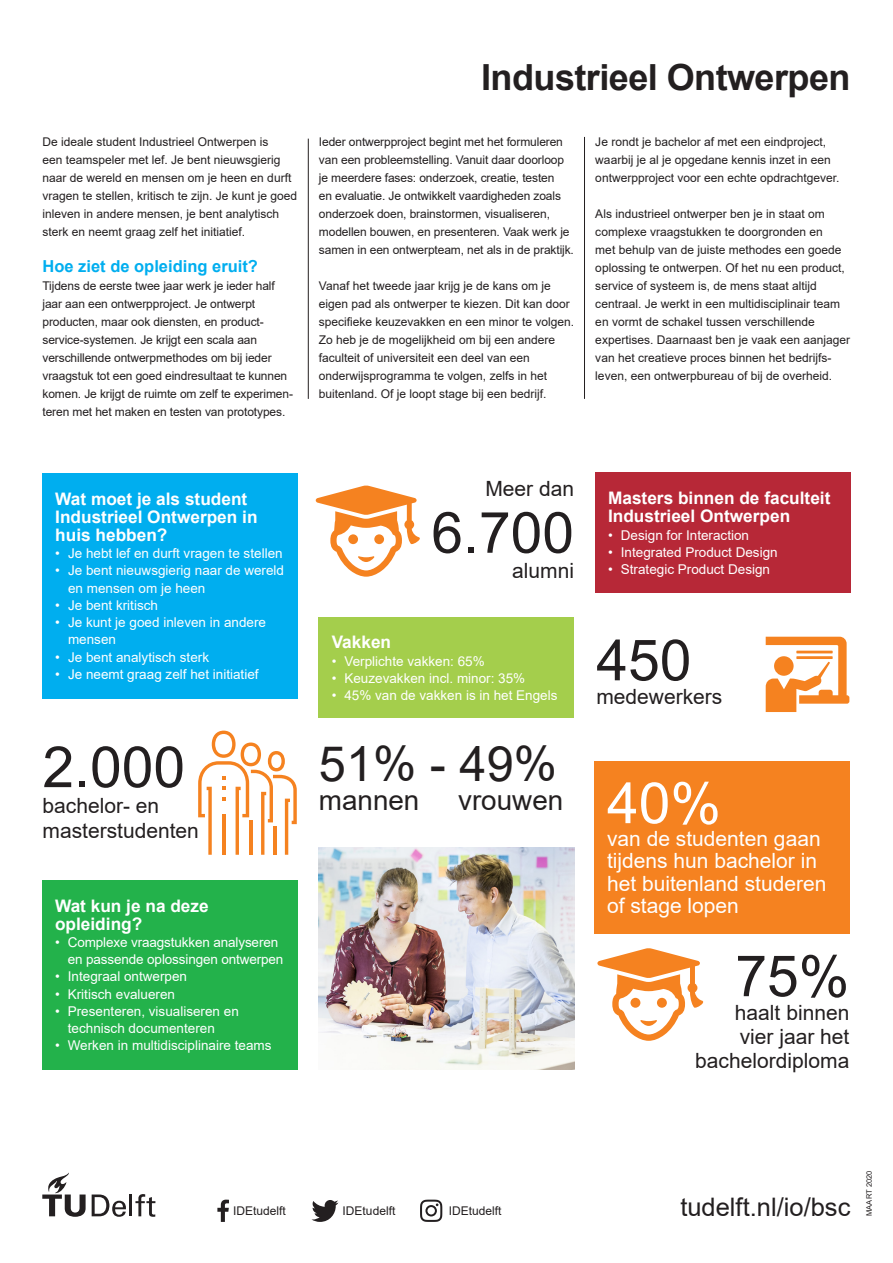
<style>
.page{position:relative;width:893px;height:1263px;background:#fff}
.page>*{position:absolute;margin:0;border:0;box-sizing:border-box;transform-origin:0 0}
.t1{font:57px "Arial";color:#231f20}
.t2{font:57px "Arial";color:#fff}
.t3{font:48.75px "Arial";color:#231f20}
.t4{font:700 36px "Arial";letter-spacing:-.015em;color:#231f20}
.t5{font:27.75px "Arial";color:#231f20}
.t6{font:25.5px "Arial";color:#231f20}
.t7{font:21px/25.5px "Arial";color:#231f20}
.t8{font:21px/22.5px "Arial";color:#fff}
.t9{font:700 17.25px/18px "Arial";color:#fff}
.Body{font:700 16.5px "Arial";color:#00aeef}
.t10{font:13.5px/17.2px "Arial";color:#fff}
.Body-2{font:12px/18px "Arial";color:#231f20}
.t11{font:7.5px "Arial";letter-spacing:.015em;color:#231f20}
</style>
<div class="page">
<hr style="left:129px;top:1194px;width:3px;height:22px;background:#231f20">
<svg style="left:42px;top:1173px;width:44px;height:44px"></svg>
<svg style="left:135px;top:1194px;width:20px;height:23px"></svg>
<svg style="left:92px;top:1194px;width:34px;height:23px"></svg>
<hr style="left:308px;top:139px;width:1px;height:260px;background:#231f20">
<hr style="left:584px;top:137px;width:1px;height:262px;background:#231f20">
<svg style="left:217px;top:1199px;width:12px;height:23px"></svg>
<svg style="left:420px;top:1199px;width:22px;height:23px"></svg>
<svg style="left:311px;top:1200px;width:27px;height:22px"></svg>
<div style="left:42px;top:880px;width:255px;height:189px;background:#23b24b"></div>
<div style="left:319px;top:617px;width:255px;height:101px;background:#a4ce4c"></div>
<div style="left:595px;top:473px;width:255px;height:120px;background:#b72837"></div>
<div style="left:594px;top:761px;width:255px;height:172px;background:#f58220"></div>
<div style="left:43px;top:473px;width:255px;height:225px;background:#00aeef"></div>
<svg style="left:198px;top:731px;width:99px;height:124px"></svg>
<svg style="left:766px;top:637px;width:83px;height:75px"></svg>
<svg style="left:316px;top:485px;width:104px;height:92px"></svg>
<svg style="left:597px;top:948px;width:107px;height:93px"></svg>
<img style="left:319px;top:847px;width:255px;height:222px">
<p class="Body-2" style="left:43px;top:132px;width:256px">De ideale student Industrieel Ontwerpen is<br>een teamspeler met lef. Je bent nieuwsgierig naar de wereld en mensen om je heen en durft vragen te stellen, kritisch te zijn. Je kunt je goed inleven in andere mensen, je bent analytisch sterk en neemt graag zelf het initiatief.</p>
<p class="Body" style="left:43px;top:254px;width:217px">Hoe ziet de opleiding eruit?</p>
<p class="Body-2" style="left:43px;top:276px;width:234px">Tijdens de eerste twee jaar werk je ieder half</p>
<p class="Body-2" style="left:43px;top:294px;width:252px">jaar aan een ontwerpproject. Je ontwerpt producten, maar ook diensten, en product&shy;service-systemen. Je krijgt een scala aan verschillende ontwerpmethodes om bij ieder vraagstuk tot een goed eindresultaat te kunnen komen. Je krijgt de ruimte om zelf te experimen&shy;teren met het maken en testen van prototypes.</p>
<p class="t4" style="left:481px;top:52px;width:371px">Industrieel Ontwerpen</p>
<p class="Body-2" style="left:319px;top:132px;width:257px">Ieder ontwerpproject begint met het formuleren van een probleemstelling. Vanuit daar doorloop je meerdere fases: onderzoek, creatie, testen<br>en evaluatie. Je ontwikkelt vaardigheden zoals onderzoek doen, brainstormen, visualiseren, modellen bouwen, en presenteren. Vaak werk je samen in een ontwerpteam, net als in de praktijk.</p>
<p class="Body-2" style="left:319px;top:276px;width:257px">Vanaf het tweede jaar krijg je de kans om je eigen pad als ontwerper te kiezen. Dit kan door specifieke keuzevakken en een minor te volgen.<br>Zo heb je de mogelijkheid om bij een andere faculteit of universiteit een deel van een</p>
<p class="Body-2" style="left:319px;top:366px;width:230px">onderwijsprogramma te volgen, zelfs in het buitenland. Of je loopt stage bij een bedrijf.</p>
<p class="Body-2" style="left:595px;top:132px;width:246px">Je rondt je bachelor af met een eindproject, waarbij je al je opgedane kennis inzet in een ontwerpproject voor een echte opdrachtgever.</p>
<p class="Body-2" style="left:595px;top:204px;width:256px">Als industrieel ontwerper ben je in staat om complexe vraagstukken te doorgronden en<br>met behulp van de juiste methodes een goede oplossing te ontwerpen. Of het nu een product, service of systeem is, de mens staat altijd centraal. Je werkt in een multidisciplinair team en vormt de schakel tussen verschillende expertises. Daarnaast ben je vaak een aanjager van het creatieve proces binnen het bedrijfs&shy;leven, een ontwerpbureau of bij de overheid.</p>
<p class="t9" style="left:55px;top:490px;width:204px">Wat moet je als student<br>Industrieel Ontwerpen in huis hebben?</p>
<p class="t10" style="left:55px;top:545px;width:229px">• Je hebt lef en durft vragen te stellen</p>
<p class="t10" style="left:68px;top:562px;width:218px;text-indent:-13px">• Je bent nieuwsgierig naar de wereld en mensen om je heen</p>
<p class="t10" style="left:55px;top:596px;width:104px">• Je bent kritisch</p>
<p class="t10" style="left:68px;top:614px;width:200px;text-indent:-13px">• Je kunt je goed inleven in andere mensen</p>
<p class="t10" style="left:55px;top:648px;width:155px">• Je bent analytisch sterk</p>
<p class="t10" style="left:55px;top:665px;width:205px">• Je neemt graag zelf het initiatief</p>
<p class="t1" style="left:43px;top:728px;width:144px">2.000</p>
<p class="t7" style="left:43px;top:792px;width:158px">bachelor- en masterstudenten</p>
<p class="t9" style="left:55px;top:897px;width:155px">Wat kun je na deze opleiding?</p>
<p class="t10" style="left:68px;top:933px;width:217px;text-indent:-13px">• Complexe vraagstukken analyseren en passende oplossingen ontwerpen</p>
<p class="t10" style="left:55px;top:968px;width:134px">• Integraal ontwerpen</p>
<p class="t10" style="left:55px;top:985px;width:122px">• Kritisch evalueren</p>
<p class="t10" style="left:68px;top:1002px;width:173px;text-indent:-13px">• Presenteren, visualiseren en technisch documenteren</p>
<p class="t10" style="left:55px;top:1037px;width:218px">• Werken in multidisciplinaire teams</p>
<p class="t7" style="left:485px;top:475px;width:90px">Meer dan</p>
<p class="t1" style="left:431px;top:493px;width:144px">6.700</p>
<p class="t7" style="left:512px;top:558px;width:63px">alumni</p>
<p class="t9" style="left:332px;top:633px;width:61px">Vakken</p>
<p class="t10" style="left:332px;top:652px;width:155px">• Verplichte vakken: 65%</p>
<p class="t10" style="left:332px;top:669px;width:195px">• Keuzevakken incl. minor: 35%</p>
<p class="t10" style="left:332px;top:687px;width:227px">• 45% van de vakken is in het Engels</p>
<p class="t3" style="left:319px;top:730px;width:240px">51% - 49%</p>
<p class="t5" style="left:319px;top:781px;width:102px">mannen</p>
<p class="t5" style="left:458px;top:781px;width:107px">vrouwen</p>
<p class="t9" style="left:608px;top:489px;width:224px">Masters binnen de faculteit</p>
<p class="t9" style="left:608px;top:507px;width:184px">Industrieel Ontwerpen</p>
<p class="t10" style="left:608px;top:526px;width:143px">• Design for Interaction</p>
<p class="t10" style="left:608px;top:543px;width:171px">• Integrated Product Design</p>
<p class="t10" style="left:608px;top:561px;width:164px">• Strategic Product Design</p>
<p class="t1" style="left:596px;top:621px;width:97px">450</p>
<p class="t7" style="left:596px;top:684px;width:128px">medewerkers</p>
<p class="t2" style="left:607px;top:764px;width:116px">40%</p>
<p class="t8" style="left:607px;top:827px;width:221px">van de studenten gaan tijdens hun bachelor in het buitenland studeren of stage lopen</p>
<p class="t1" style="left:735px;top:937px;width:116px">75%</p>
<p class="t7" style="left:740px;top:1024px;width:111px">vier jaar het</p>
<p class="t7" style="left:695px;top:1048px;width:156px">bachelordiploma</p>
<p class="t7" style="left:735px;top:1000px;width:116px">haalt binnen</p>
<p class="Body-2" style="left:233px;top:1202px;width:54px">IDEtudelft</p>
<p class="Body-2" style="left:343px;top:1202px;width:54px">IDEtudelft</p>
<p class="Body-2" style="left:449px;top:1202px;width:54px">IDEtudelft</p>
<p class="t6" style="left:680px;top:1190px;width:172px">tudelft.nl/io/bsc</p>
<p class="t11" style="left:864px;top:1216px;width:47px;rotate:-90deg">MAART 2020</p>
</div>
